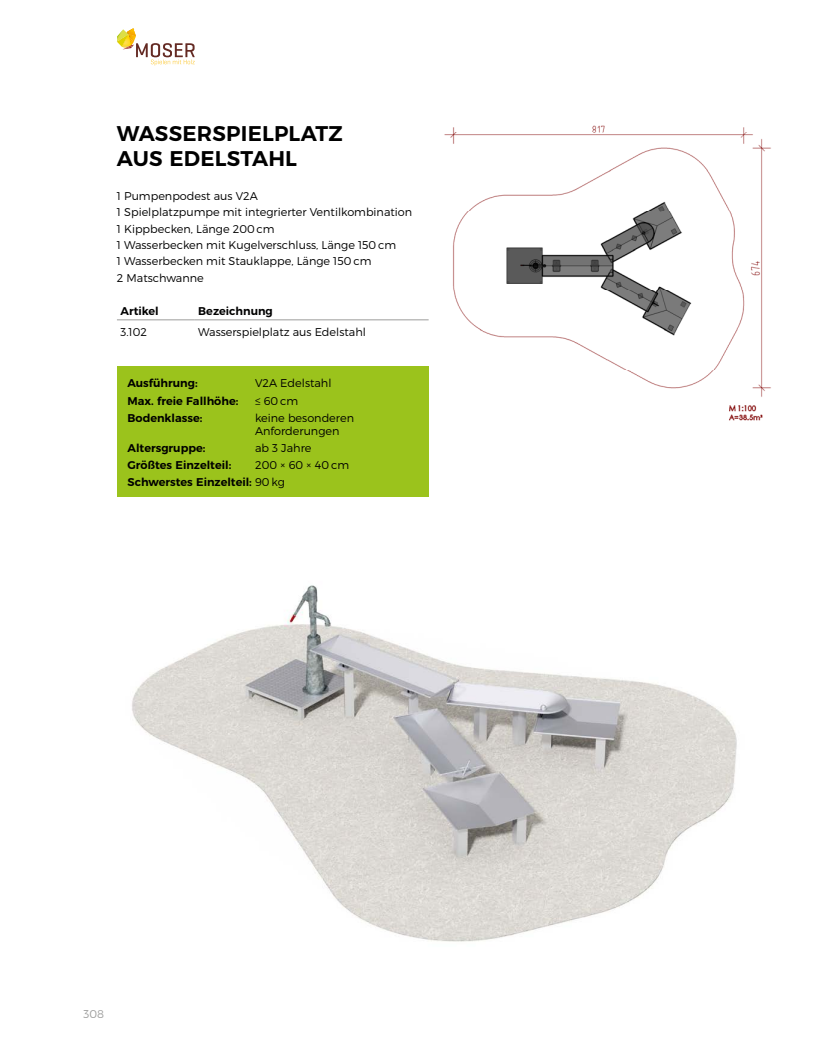
<style>
.page{position:relative;width:815px;height:1053px;background:#fff}
.page>*{position:absolute;margin:0;border:0;box-sizing:border-box;transform-origin:0 0}
.t1{font:600 21.25px/25.5px "Montserrat";letter-spacing:.01em;color:#000}
.t2{font:300 11.25px/16.2px "Montserrat";color:#000}
.t3{font:600 11.25px/17px "Montserrat";color:#000}
.t4{font:300 11.25px "Montserrat";color:#9d9d9c}
.s1{font-weight:300}
</style>
<div class="page">
<img style="left:410px;top:125px;width:361px;height:296px">
<img style="left:132px;top:585px;width:605px;height:357px">
<hr style="left:117px;top:319px;width:78px;height:1px;background:#9d9d9c">
<hr style="left:195px;top:319px;width:234px;height:1px;background:#9d9d9c">
<div style="left:117px;top:366px;width:312px;height:131px;background:#9bc31c"></div>
<svg style="left:117px;top:28px;width:78px;height:38px"></svg>
<h1 class="t1" style="left:117px;top:119px;width:227px">WASSERSPIELPLATZ<br>AUS EDELSTAHL</h1>
<p class="t2" style="left:117px;top:188px;width:297px">1 Pumpenpodest aus V2A<br>1 Spielplatzpumpe mit integrierter Ventilkombination 1 Kippbecken, Länge 200 cm<br>1 Wasserbecken mit Kugelverschluss, Länge 150 cm<br>1 Wasserbecken mit Stauklappe, Länge 150 cm<br>2 Matschwanne</p>
<p class="t3" style="left:120px;top:301px;width:40px">Artikel</p>
<p class="t3" style="left:198px;top:301px;width:76px">Bezeichnung</p>
<p class="t2" style="left:120px;top:324px;width:28px">3.102</p>
<p class="t2" style="left:198px;top:324px;width:169px">Wasserspielplatz aus Edelstahl</p>
<p class="t3" style="left:128px;top:374px;width:72px">Ausführung:</p>
<p class="t2" style="left:255px;top:375px;width:78px">V2A Edelstahl</p>
<p class="t3" style="left:128px;top:391px;width:112px">Max. freie Fallhöhe:</p>
<p class="t2" style="left:255px;top:392px;width:45px">≤ 60 cm</p>
<p class="t3" style="left:128px;top:408px;width:76px">Bodenklasse:</p>
<p class="t2" style="left:255px;top:410px;width:100px;line-height:13.5px">keine besonderen<br>Anforderungen</p>
<p class="t3" style="left:128px;top:438px;width:79px">Altersgruppe:</p>
<p class="t2" style="left:255px;top:440px;width:58px">ab 3 Jahre</p>
<p class="t3" style="left:128px;top:456px;width:105px">Größtes Einzelteil:</p>
<p class="t3" style="left:128px;top:456px;width:223px;text-indent:128px"><span class="s1">200 × 60 × 40 cm<br></span>Schwerstes Einzelteil: <span class="s1">90 kg</span></p>
<p class="t4" style="left:83px;top:1006px;width:22px">308</p>
</div>
